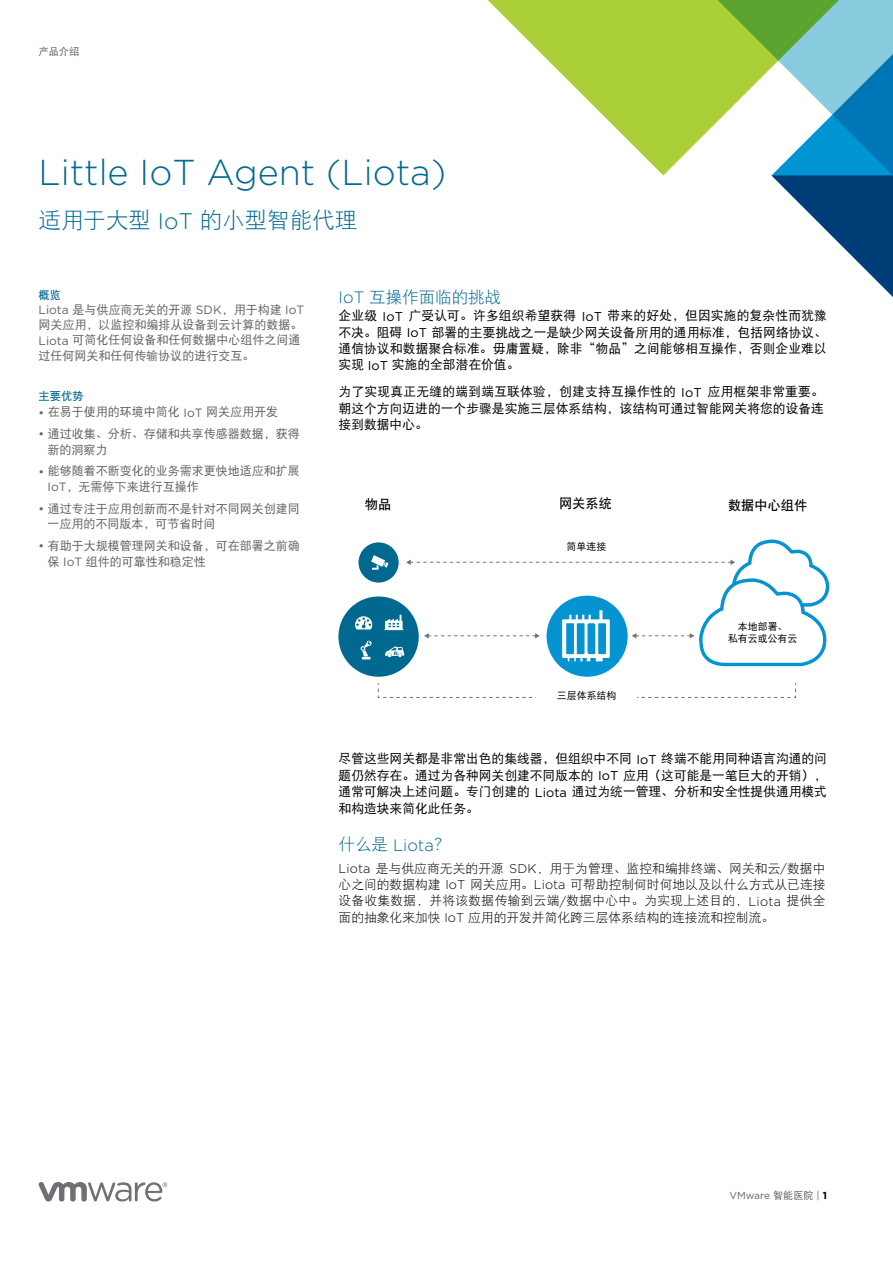
<style>
.page{position:relative;width:893px;height:1263px;background:#fff}
.page>*{position:absolute;margin:0;border:0;box-sizing:border-box;transform-origin:0 0}
.t1{font:300 36px "Gotham";color:#006a91}
.t2{font:22.5px "DFP Hei W3";color:#006a91}
.t3{font:16.5px "DFP Hei W3";color:#006a91}
.t4{font:300 16.5px "Gotham";color:#006a91}
.t5{font:13.2px "DFP Hei W7";color:#000}
.t6{font:12.75px/16.4px "DFP Hei W5";color:#000;text-align:justify}
.t7{font:12.75px/16.4px "DFP Hei W3";color:#000;text-align:justify}
.t8{font:12px/15.6px "DFP Hei W5";color:#626366}
.t9{font:11.25px "DFP Hei W7";color:#006a91}
.t10{font:10.2px "Gotham";color:#626366}
.t11{font:10.2px "DFP Hei W5";color:#626366}
.t12{font:9.9px/12.1px "DFP Hei W5";color:#000;text-align:center}
.s1{font-family:"Gotham";font-weight:300}
.s2{font-family:"Gotham"}
.s3{font-family:"DFP Hei W3";font-weight:400}
.s4{font-family:"DFP Hei W5"}
.s5{font-weight:700;color:#000}
</style>
<div class="page">
<svg style="left:39px;top:1182px;width:128px;height:19px"></svg>
<svg style="left:338px;top:539px;width:491px;height:159px"></svg>
<svg style="left:487px;top:0;width:217px;height:175px;fill:#abd037"></svg>
<svg style="left:704px;top:0;width:189px;height:297px"></svg>
<p class="t11" style="left:39px;top:46px;width:42px">产品介绍</p>
<h1 class="t1" style="left:39px;top:149px;width:409px">Little IoT Agent (Liota)</h1>
<h2 class="t2" style="left:39px;top:209px;width:320px">适用于大型 <span class="s1">IoT</span> 的小型智能代理</h2>
<p class="t9" style="left:39px;top:289px;width:24px">概览</p>
<p class="t8" style="left:39px;top:302px;width:267px"><span class="s2">Liota</span> 是与供应商无关的开源 <span class="s2">SDK</span>，用于构建 <span class="s2">IoT</span>网关应用，以监控和编排从设备到云计算的数据。<br><span class="s2">Liota</span> 可简化任何设备和任何数据中心组件之间通过任何网关和任何传输协议的进行交互。</p>
<p class="t9" style="left:39px;top:390px;width:46px">主要优势</p>
<p class="t8" style="left:39px;top:404px;width:241px"><span class="s2">•</span> 在易于使用的环境中简化 <span class="s2">IoT</span> 网关应用开发</p>
<p class="t8" style="left:48px;top:426px;width:254px;text-indent:-9px"><span class="s2">•</span> 通过收集、分析、存储和共享传感器数据，获得新的洞察力</p>
<p class="t8" style="left:48px;top:463px;width:254px;text-indent:-9px"><span class="s2">•</span> 能够随着不断变化的业务需求更快地适应和扩展<br><span class="s2">IoT</span>，无需停下来进行互操作</p>
<p class="t8" style="left:48px;top:500px;width:254px;text-indent:-9px"><span class="s2">•</span> 通过专注于应用创新而不是针对不同网关创建同一应用的不同版本，可节省时间</p>
<p class="t8" style="left:48px;top:538px;width:254px;text-indent:-9px"><span class="s2">•</span> 有助于大规模管理网关和设备，可在部署之前确保 <span class="s2">IoT</span> 组件的可靠性和稳定性</p>
<p class="t3" style="left:339px;top:289px;width:164px"><span class="s1">IoT</span> 互操作面临的挑战</p>
<p class="t6" style="left:339px;top:307px;width:490px">企业级 <span class="s2">IoT</span> 广受认可。许多组织希望获得 <span class="s2">IoT</span> 带来的好处，但因实施的复杂性而犹豫不决。阻碍 <span class="s2">IoT</span> 部署的主要挑战之一是缺少网关设备所用的通用标准，包括网络协议、通信协议和数据聚合标准。毋庸置疑，除非“物品”之间能够相互操作，否则企业难以实现 <span class="s2">IoT</span> 实施的全部潜在价值。</p>
<p class="t6" style="left:339px;top:383px;width:487px">为了实现真正无缝的端到端互联体验，创建支持互操作性的 <span class="s2">IoT</span> 应用框架非常重要。朝这个方向迈进的一个步骤是实施三层体系结构，该结构可通过智能网关将您的设备连接到数据中心。</p>
<p class="t5" style="left:365px;top:497px;width:28px">物品</p>
<p class="t5" style="left:559px;top:497px;width:54px">网关系统</p>
<p class="t5" style="left:728px;top:498px;width:81px">数据中心组件</p>
<p class="t12" style="left:567px;top:541px;width:41px">简单连接</p>
<p class="t12" style="left:557px;top:689px;width:61px">三层体系结构</p>
<p class="t12" style="left:728px;top:620px;width:71px">本地部署、<br>私有云或公有云</p>
<p class="t6" style="left:339px;top:750px;width:490px">尽管这些网关都是非常出色的集线器，但组织中不同 <span class="s2">IoT</span> 终端不能用同种语言沟通的问题仍然存在。通过为各种网关创建不同版本的 <span class="s2">IoT</span> 应用（这可能是一笔巨大的开销），通常可解决上述问题。专门创建的 <span class="s2">Liota</span> 通过为统一管理、分析和安全性提供通用模式和构造块来简化此任务。</p>
<p class="t4" style="left:339px;top:834px;width:113px"><span class="s3">什么是</span> Liota<span class="s3">？</span></p>
<p class="t7" style="left:339px;top:860px;width:488px"><span class="s1">Liota</span> 是与供应商无关的开源 <span class="s1">SDK</span>，用于为管理、监控和编排终端、网关和云<span class="s1">/</span>数据中心之间的数据构建 <span class="s1">IoT</span> 网关应用。<span class="s1">Liota</span> 可帮助控制何时何地以及以什么方式从已连接设备收集数据，并将该数据传输到云端<span class="s1">/</span>数据中心中。为实现上述目的，<span class="s1">Liota</span> 提供全面的抽象化来加快 <span class="s1">IoT</span> 应用的开发并简化跨三层体系结构的连接流和控制流。</p>
<p class="t10" style="left:729px;top:1189px;width:99px">VMware <span class="s4">智能医院</span> | <span class="s5">1</span></p>
</div>
